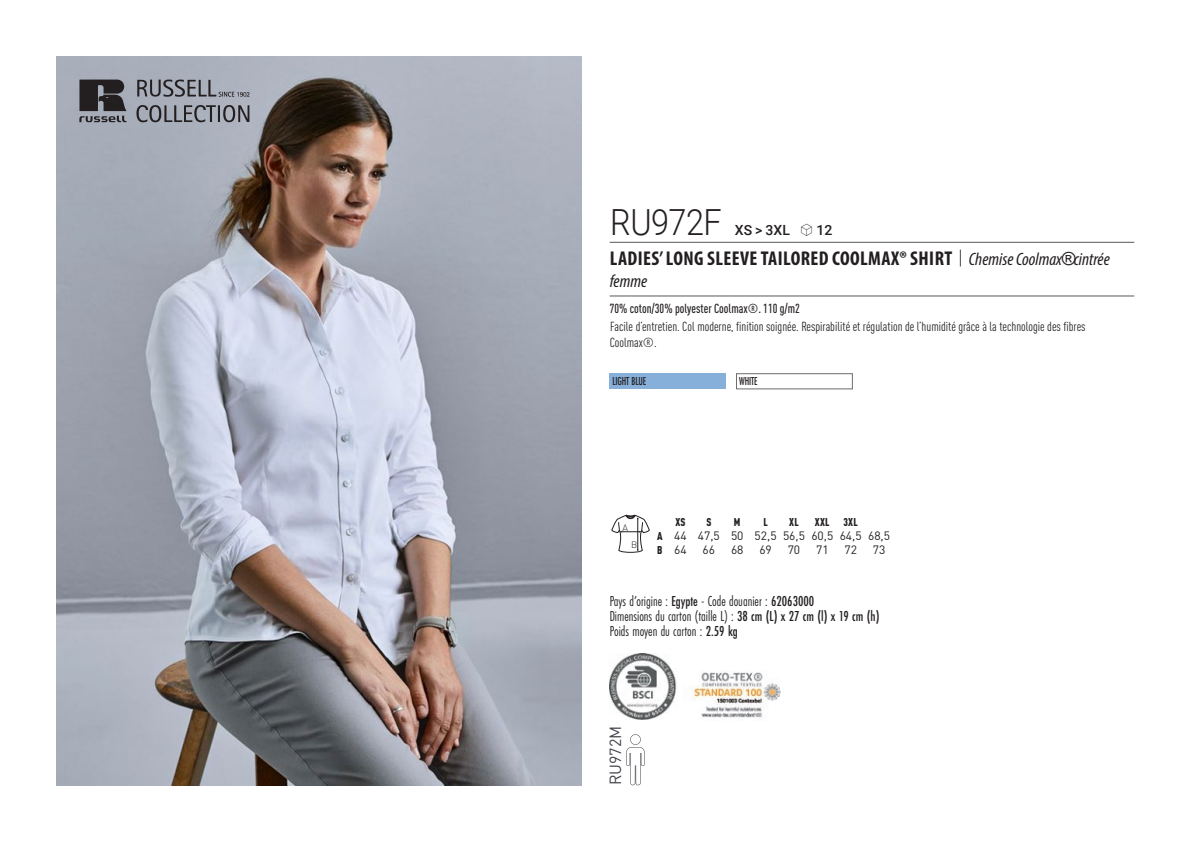
<style>
.page{position:relative;width:1191px;height:842px;background:#fff}
.page>*{position:absolute;margin:0;border:0;box-sizing:border-box;transform-origin:0 0}
.t1{font:300 36px "Roboto";letter-spacing:-.015em;color:#231f20;scale:.9 1}
.t2{font:700 condensed 20px "Myriad Pro";letter-spacing:.02em;color:#231f20}
.t3{font:italic 18px "Myriad Variable Concept";color:#231f20}
.t4{font:16px "DIN Pro";color:#43444c}
.t5{font:15px "Futura PT Cond";color:#231f20;scale:.95 1}
.t6{font:500 14px "Roboto";letter-spacing:.005em;color:#231f20}
.t7{font:condensed 13px/16px "DIN Pro";color:#231f20}
.grammage_2020{font:500 condensed 13px "DIN Pro";color:#231f20;scale:.95 1}
._88_tailles_tab_maig{font:12px/13.6px "DIN Pro";color:#231f20}
.Coloris_nuancier{font:500 12px "Futura PT Cond";letter-spacing:-.01em;color:#231f20;scale:.9 1}
._88_tailles_tab_maig-2{font:900 condensed 11.2px "DIN Pro";letter-spacing:.02em;color:#231f20;scale:.95 1}
.t8{font:300 9.2px "DIN";color:#231f20}
.s1{font-family:"Linotype Shapeshifter";font-weight:400;font-size:16px}
.s2{font-family:"Roboto Condensed";font-weight:300;font-stretch:normal}
.s3{font-family:"Myriad Variable Concept";font-weight:400;font-style:italic;font-stretch:normal;font-size:18px}
.s4{font-weight:900;font-stretch:condensed;font-size:11.2px}
.s5{font-weight:500}
</style>
<div class="page">
<img style="left:57px;top:57px;width:524px;height:728px">
<svg style="left:136px;top:105px;width:113px;height:17px;background:#7e8088"></svg>
<svg style="left:137px;top:79px;width:112px;height:18px;background:#888b94"></svg>
<svg style="left:79px;top:80px;width:47px;height:42px;background:#4c4b4f"></svg>
<div style="left:609px;top:373px;width:117px;height:16px;background:#86afd9"></div>
<div style="left:736px;top:373px;width:116px;height:16px;background:#fff;border:1px solid #6c6d70"></div>
<svg style="left:626px;top:734px;width:18px;height:51px"></svg>
<svg style="left:611px;top:515px;width:38px;height:38px"></svg>
<img style="left:609px;top:654px;width:68px;height:66px">
<img style="left:693px;top:672px;width:87px;height:46px">
<hr style="left:609px;top:242px;width:525px;height:1px;background:#57585a">
<hr style="left:609px;top:296px;width:525px;height:1px;background:#57585a">
<p class="t1" style="left:610px;top:197px;width:125px">RU972F</p>
<p class="t6" style="left:735px;top:220px;width:99px">XS &gt; 3XL <span class="s1">S</span> 12</p>
<p class="t2" style="left:610px;top:246px;width:501px">LADIES’ LONG SLEEVE TAILORED COOLMAX® SHIRT <span class="s2">|</span> <span class="s3">Chemise Coolmax® cintrée</span></p>
<p class="t3" style="left:609px;top:271px;width:39px">femme</p>
<p class="grammage_2020" style="left:609px;top:299px;width:202px">70% coton/30% polyester Coolmax®. 110 g/m2</p>
<p class="t7" style="left:609px;top:318px;width:477px">Facile d’entretien. Col moderne, finition soignée. Respirabilité et régulation de l’humidité grâce à la technologie des fibres<br>Coolmax®.</p>
<p class="Coloris_nuancier" style="left:612px;top:374px;width:39px">LIGHT BLUE</p>
<p class="Coloris_nuancier" style="left:739px;top:374px;width:22px">WHITE</p>
<p class="t8" style="left:622px;top:522px;width:7px">A</p>
<p class="t8" style="left:631px;top:539px;width:8px">B</p>
<p class="_88_tailles_tab_maig-2" style="left:675px;top:514px;width:12px">XS</p>
<p class="_88_tailles_tab_maig-2" style="left:706px;top:514px;width:7px">S</p>
<p class="_88_tailles_tab_maig-2" style="left:734px;top:514px;width:8px">M</p>
<p class="_88_tailles_tab_maig-2" style="left:763px;top:514px;width:6px">L</p>
<p class="_88_tailles_tab_maig-2" style="left:789px;top:514px;width:12px">XL</p>
<p class="_88_tailles_tab_maig-2" style="left:815px;top:514px;width:46px">XXL 3XL</p>
<p class="_88_tailles_tab_maig" style="left:657px;top:528px;width:234px"><span class="s4">A</span> 44 47,5 50 52,5 56,5 60,5 64,5 68,5<br><span class="s4">B</span> 64</p>
<p class="_88_tailles_tab_maig" style="left:702px;top:541px;width:14px">66</p>
<p class="_88_tailles_tab_maig" style="left:731px;top:541px;width:14px">68</p>
<p class="_88_tailles_tab_maig" style="left:759px;top:541px;width:14px">69</p>
<p class="_88_tailles_tab_maig" style="left:787px;top:541px;width:14px">70</p>
<p class="_88_tailles_tab_maig" style="left:816px;top:541px;width:14px">71</p>
<p class="_88_tailles_tab_maig" style="left:844px;top:541px;width:14px">72</p>
<p class="_88_tailles_tab_maig" style="left:872px;top:541px;width:14px">73</p>
<p class="t5" style="left:609px;top:592px;width:217px">Pays d’origine : <span class="s5">Egypte</span> - Code douanier : <span class="s5">62063000</span></p>
<p class="t5" style="left:609px;top:607px;width:285px">Dimensions du carton (taille L) : <span class="s5">38 cm (L) x 27 cm (l) x 19 cm (h)</span></p>
<p class="t5" style="left:609px;top:622px;width:136px">Poids moyen du carton : <span class="s5">2.59 kg</span></p>
<p class="t4" style="left:602px;top:785px;width:61px;rotate:-90deg">RU972M</p>
</div>
